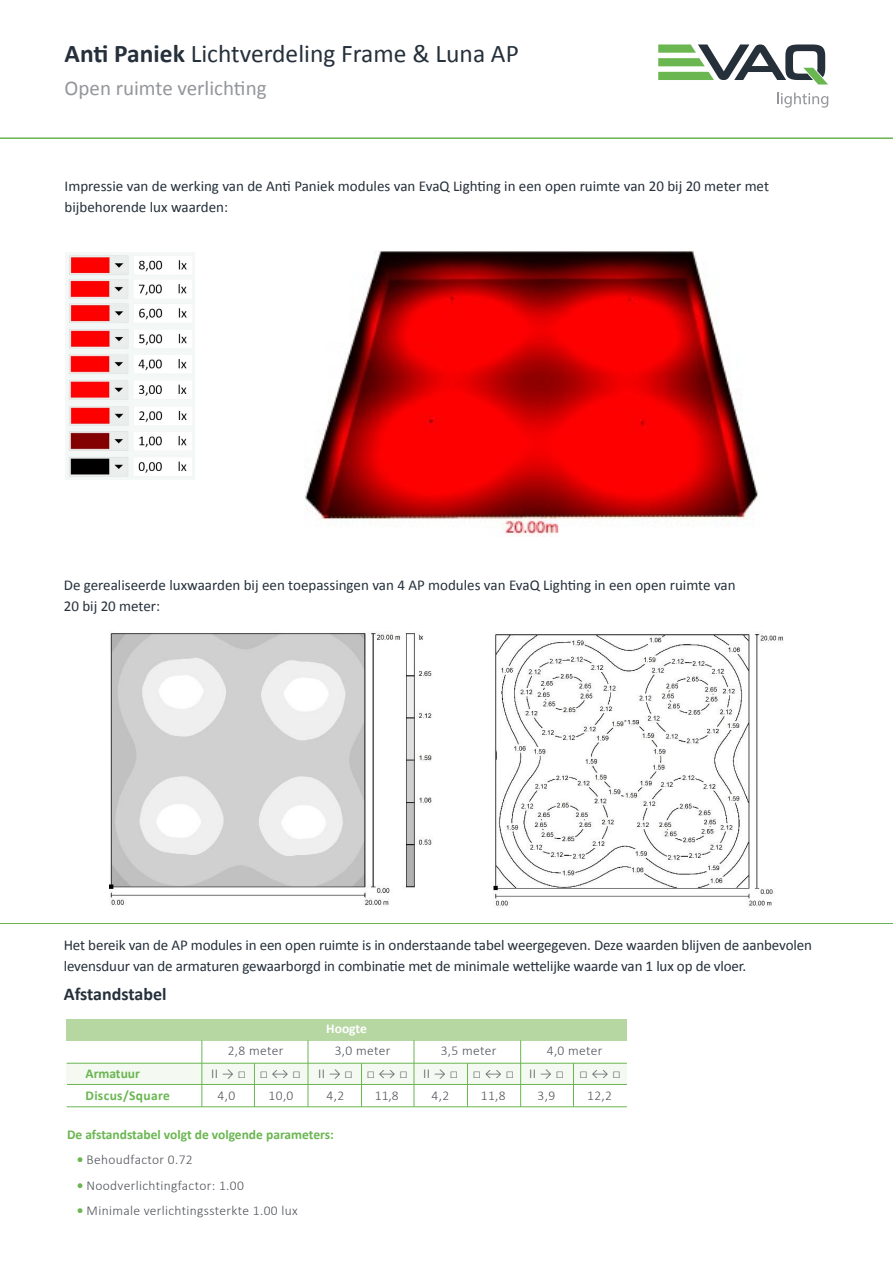
<style>
.page{position:relative;width:893px;height:1263px;background:#fff}
.page>*{position:absolute;margin:0;border:0;box-sizing:border-box;transform-origin:0 0}
.t1{font:25.5px "Calibri";color:#25303b}
.t2{font:21px "Calibri";color:#94969a}
.t3{font:700 18px "Calibri";color:#25303b}
.t4{font:15px/21px "Calibri";letter-spacing:-.01em;color:#25303b}
.t5{font:300 13.5px "Calibri";letter-spacing:.025em;color:#50535a}
.t6{font:700 13.5px "Calibri";color:#6ab651}
.t7{font:700 13.5px "Calibri";letter-spacing:.025em;color:#6ab651}
.t8{font:700 13.5px "Calibri";color:#fff}
.s1{font-weight:700}
.s2{font-weight:700;color:#6ab651}
</style>
<div class="page">
<svg style="left:658px;top:44px;width:170px;height:41px"></svg>
<svg style="left:777px;top:93px;width:51px;height:15px"></svg>
<hr style="left:0;top:137px;width:893px;height:2px;background:#6ab651">
<img style="left:109px;top:631px;width:323px;height:275px">
<img style="left:493px;top:634px;width:290px;height:274px">
<div style="left:67px;top:1019px;width:560px;height:21px;background:#b6d7a1"></div>
<div style="left:67px;top:1063px;width:560px;height:21px;background:#f4f9f1"></div>
<hr style="left:67px;top:1063px;width:560px;height:1px;background:#6ab651">
<hr style="left:67px;top:1084px;width:560px;height:1px;background:#6ab651">
<hr style="left:67px;top:1106px;width:560px;height:1px;background:#6ab651">
<hr style="left:254px;top:1063px;width:1px;height:44px;background:#6ab651">
<hr style="left:361px;top:1063px;width:1px;height:44px;background:#6ab651">
<hr style="left:467px;top:1063px;width:1px;height:44px;background:#6ab651">
<hr style="left:573px;top:1063px;width:1px;height:44px;background:#6ab651">
<hr style="left:308px;top:1040px;width:1px;height:67px;background:#6ab651">
<hr style="left:201px;top:1040px;width:1px;height:67px;background:#6ab651">
<hr style="left:414px;top:1040px;width:1px;height:67px;background:#6ab651">
<hr style="left:520px;top:1040px;width:1px;height:67px;background:#6ab651">
<hr style="left:0;top:923px;width:893px;height:1px;background:#6ab651">
<img style="left:65px;top:252px;width:129px;height:227px">
<img style="left:305px;top:250px;width:453px;height:287px">
<h1 class="t1" style="left:65px;top:38px;width:456px"><span class="s1">Anti Paniek</span> Lichtverdeling Frame &amp; Luna AP</h1>
<h2 class="t2" style="left:65px;top:75px;width:203px">Open ruimte verlichting</h2>
<p class="t4" style="left:65px;top:175px;width:706px">Impressie van de werking van de Anti Paniek modules van EvaQ Lighting in een open ruimte van 20 bij 20 meter met bijbehorende lux waarden:</p>
<p class="t4" style="left:64px;top:573px;width:673px">De gerealiseerde luxwaarden bij een toepassingen van 4 AP modules van EvaQ Lighting in een open ruimte van<br>20 bij 20 meter:</p>
<p class="t4" style="left:64px;top:934px;width:750px">Het bereik van de AP modules in een open ruimte is in onderstaande tabel weergegeven. Deze waarden blijven de aanbevolen levensduur van de armaturen gewaarborgd in combinatie met de minimale wettelijke waarde van 1 lux op de vloer.</p>
<p class="t3" style="left:64px;top:982px;width:104px">Afstandstabel</p>
<p class="t8" style="left:326px;top:1020px;width:42px">Hoogte</p>
<p class="t5" style="left:228px;top:1042px;width:57px">2,8 meter</p>
<p class="t5" style="left:335px;top:1042px;width:57px">3,0 meter</p>
<p class="t5" style="left:441px;top:1042px;width:57px">3,5 meter</p>
<p class="t5" style="left:547px;top:1042px;width:57px">4,0 meter</p>
<p class="t6" style="left:85px;top:1065px;width:56px">Armatuur</p>
<p class="t5" style="left:211px;top:1065px;width:91px">II → □ □ ↔ □</p>
<p class="t5" style="left:318px;top:1065px;width:304px">II → □ □ ↔ □ II → □ □ ↔ □ II → □ □ ↔ □</p>
<p class="t7" style="left:85px;top:1087px;width:86px">Discus/Square</p>
<p class="t5" style="left:218px;top:1087px;width:19px">4,0</p>
<p class="t5" style="left:269px;top:1087px;width:26px">10,0</p>
<p class="t5" style="left:326px;top:1087px;width:19px">4,2</p>
<p class="t5" style="left:375px;top:1087px;width:25px">11,8</p>
<p class="t5" style="left:432px;top:1087px;width:19px">4,2</p>
<p class="t5" style="left:481px;top:1087px;width:26px">11,8</p>
<p class="t5" style="left:538px;top:1087px;width:19px">3,9</p>
<p class="t5" style="left:587px;top:1087px;width:26px">12,2</p>
<p class="t6" style="left:67px;top:1126px;width:268px">De afstandstabel volgt de volgende parameters:</p>
<p class="t5" style="left:77px;top:1151px;width:117px"><span class="s2">•</span> Behoudfactor 0.72</p>
<p class="t5" style="left:77px;top:1177px;width:169px"><span class="s2">•</span> Noodverlichtingfactor: 1.00</p>
<p class="t5" style="left:77px;top:1202px;width:222px"><span class="s2">•</span> Minimale verlichtingssterkte 1.00 lux</p>
</div>
